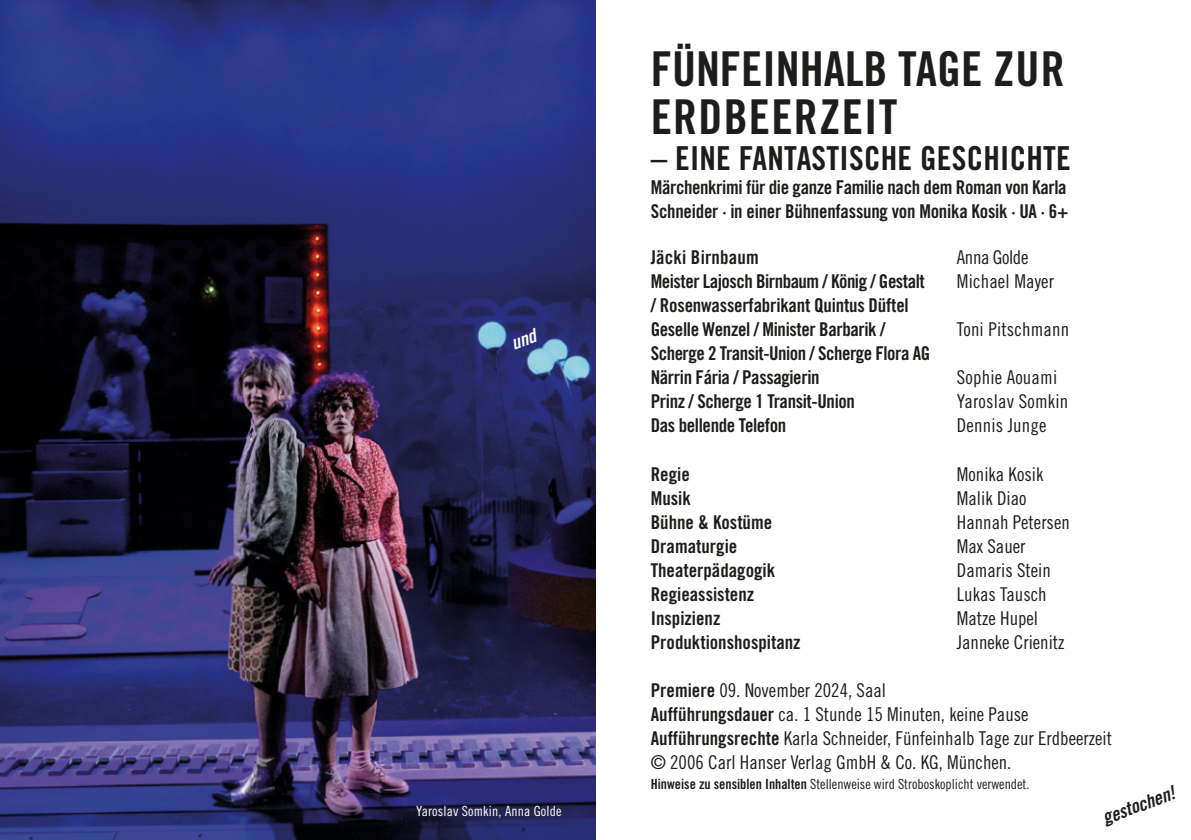
<style>
.page{position:relative;width:1191px;height:840px;background:#fff}
.page>*{position:absolute;margin:0;border:0;box-sizing:border-box;transform-origin:0 0}
.t1{font:48px/48px "Trade Gothic LT Std Bd Cn 20";color:#1d1d1b}
.t2{font:33px "Trade Gothic LT Std Bd Cn 20";letter-spacing:.01em;color:#1d1d1b}
.t3{font:19px "Trade Gothic LT Std Cn 18";color:#1d1d1b}
.t4{font:19px/24px "Trade Gothic LT Std Bd Cn 20";letter-spacing:-.02em;color:#1d1d1b}
.t5{font:19px "Trade Gothic LT Std Bd Cn 20";color:#1d1d1b}
.t6{font:19px "Trade Gothic LT Std Bd Cn 20";letter-spacing:.01em;color:#1d1d1b}
.t7{font:19px "Trade Gothic LT Std Bd Cn 20 Obl";color:#1d1d1b}
.t8{font:19px "Trade Gothic LT Std Cn 18";letter-spacing:-.02em;color:#1d1d1b}
.t9{font:14px "Trade Gothic LT Std Cn 18";color:#1d1d1b}
.t10{font:14px "Trade Gothic LT Std Cn 18";letter-spacing:.01em;color:#fff}
.s1{font-family:"Trade Gothic LT Std Bd Cn 20"}
</style>
<div class="page">
<img style="left:0;top:0;width:595px;height:839px">
<svg style="left:405px;top:793px;width:167px;height:34px;background:#222357"></svg>
<svg style="left:512px;top:328px;width:27px;height:21px"></svg>
<p class="t10" style="left:416px;top:802px;width:147px">Yaroslav Somkin, Anna Golde</p>
<p class="t1" style="left:651px;top:44px;width:415px">FÜNFEINHALB TAGE ZUR<br>ERDBEERZEIT</p>
<p class="t2" style="left:651px;top:138px;width:422px">– EINE FANTASTISCHE GESCHICHTE</p>
<p class="t4" style="left:651px;top:175px;width:419px">Märchenkrimi für die ganze Familie nach dem Roman von Karla<br>Schneider · in einer Bühnenfassung von Monika Kosik · UA · 6+</p>
<p class="t6" style="left:651px;top:245px;width:109px">Jäcki Birnbaum</p>
<p class="t8" style="left:957px;top:246px;width:73px">Anna Golde</p>
<p class="t4" style="left:651px;top:269px;width:275px">Meister Lajosch Birnbaum / König / Gestalt</p>
<p class="t3" style="left:957px;top:270px;width:99px">Michael Mayer</p>
<p class="t4" style="left:651px;top:293px;width:259px">/ Rosenwasserfabrikant Quintus Düftel</p>
<p class="t4" style="left:651px;top:317px;width:236px">Geselle Wenzel / Minister Barbarik /</p>
<p class="t3" style="left:957px;top:318px;width:114px">Toni Pitschmann</p>
<p class="t4" style="left:651px;top:341px;width:281px">Scherge 2 Transit-Union / Scherge Flora AG</p>
<p class="t4" style="left:651px;top:365px;width:170px">Närrin Fária / Passagierin</p>
<p class="t3" style="left:957px;top:366px;width:102px">Sophie Aouami</p>
<p class="t4" style="left:651px;top:389px;width:206px">Prinz / Scherge 1 Transit-Union</p>
<p class="t3" style="left:957px;top:390px;width:113px">Yaroslav Somkin</p>
<p class="t4" style="left:651px;top:413px;width:137px">Das bellende Telefon</p>
<p class="t3" style="left:957px;top:414px;width:91px">Dennis Junge</p>
<p class="t4" style="left:651px;top:461px;width:41px">Regie</p>
<p class="t3" style="left:957px;top:462px;width:88px">Monika Kosik</p>
<p class="t4" style="left:651px;top:485px;width:42px">Musik</p>
<p class="t3" style="left:957px;top:486px;width:71px">Malik Diao</p>
<p class="t5" style="left:651px;top:510px;width:123px">Bühne &amp; Kostüme</p>
<p class="t3" style="left:957px;top:510px;width:114px">Hannah Petersen</p>
<p class="t5" style="left:651px;top:534px;width:88px">Dramaturgie</p>
<p class="t3" style="left:957px;top:534px;width:70px">Max Sauer</p>
<p class="t5" style="left:651px;top:558px;width:126px">Theaterpädagogik</p>
<p class="t3" style="left:957px;top:558px;width:95px">Damaris Stein</p>
<p class="t5" style="left:651px;top:582px;width:105px">Regieassistenz</p>
<p class="t3" style="left:957px;top:582px;width:91px">Lukas Tausch</p>
<p class="t5" style="left:651px;top:606px;width:71px">Inspizienz</p>
<p class="t3" style="left:957px;top:606px;width:83px">Matze Hupel</p>
<p class="t5" style="left:651px;top:630px;width:151px">Produktionshospitanz</p>
<p class="t3" style="left:957px;top:630px;width:109px">Janneke Crienitz</p>
<p class="t3" style="left:651px;top:678px;width:237px"><span class="s1">Premiere</span> 09. November 2024, Saal</p>
<p class="t3" style="left:651px;top:702px;width:379px"><span class="s1">Aufführungsdauer</span> ca. 1 Stunde 15 Minuten, keine Pause</p>
<p class="t3" style="left:651px;top:726px;width:463px"><span class="s1">Aufführungsrechte</span> Karla Schneider, Fünfeinhalb Tage zur Erdbeerzeit</p>
<p class="t3" style="left:651px;top:750px;width:362px">© 2006 Carl Hanser Verlag GmbH &amp; Co. KG, München.</p>
<p class="t9" style="left:651px;top:775px;width:380px"><span class="s1">Hinweise zu sensiblen Inhalten</span> Stellenweise wird Stroboskoplicht verwendet.</p>
<p class="t7" style="left:1099px;top:806px;width:77px;rotate:-20deg">gestochen!</p>
</div>
